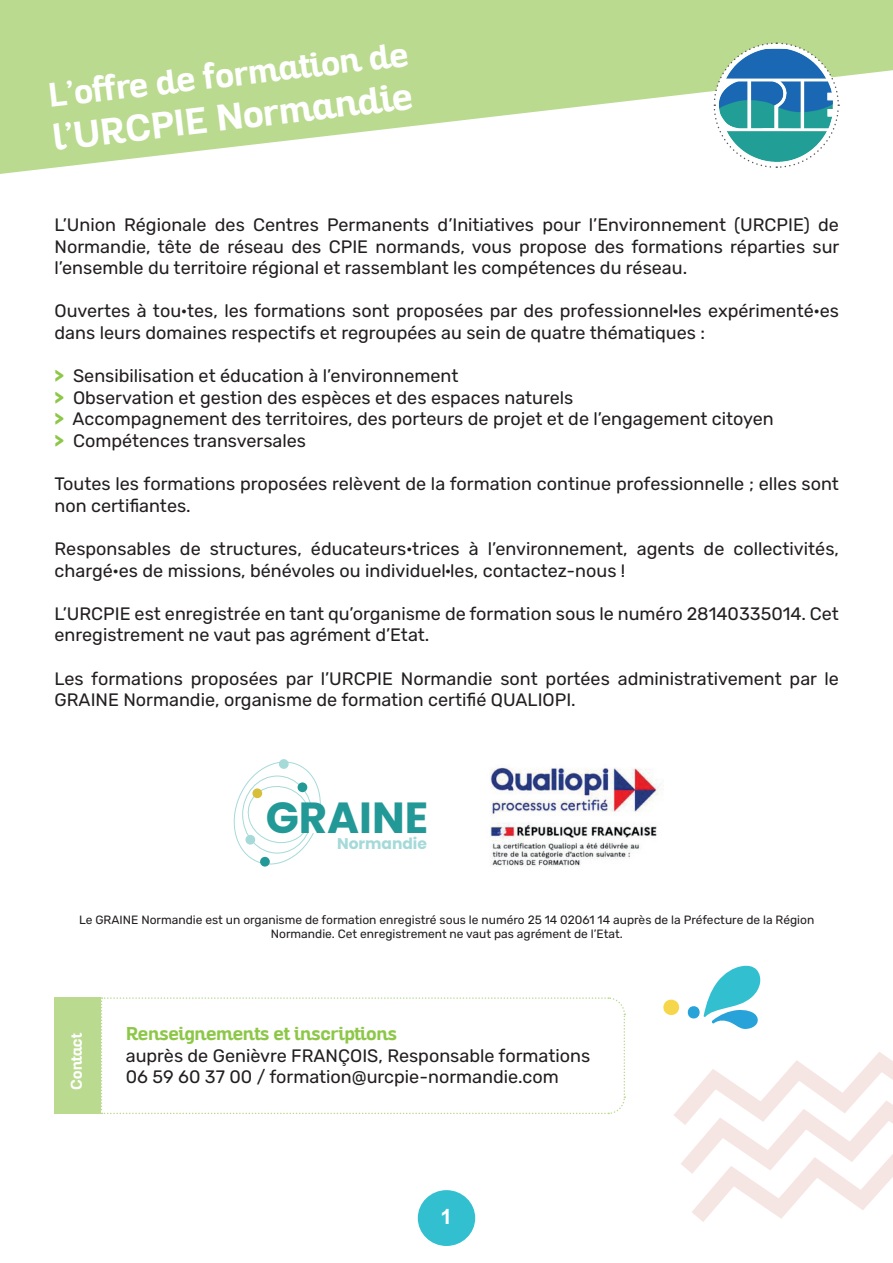
<style>
.page{position:relative;width:893px;height:1263px;background:#fff}
.page>*{position:absolute;margin:0;border:0;box-sizing:border-box;transform-origin:0 0}
.t1{font:700 43.5px "Poppins";color:#229997}
.t2{font:700 36px "Altair";color:#fff}
.t3{font:700 33px "Altair";color:#fff}
.t4{font:700 21px "Arial";color:#fff}
.t5{font:18px/21.6px "Rubik";color:#231f20}
.t6{font:700 18px "Altair";color:#8dc748}
.t7{font:700 15.45px "Poppins";color:#a5dad8}
.t8{font:700 15px "Altair";color:#fff}
.t9{font:12px/14.4px "Rubik";color:#231f20;text-align:center}
.s1{font-weight:800;color:#8dc748}
</style>
<div class="page">
<div style="left:418px;top:1190px;width:57px;height:56px;background:#32c0d1;border-radius:50%"></div>
<svg style="left:0;top:0;width:893px;height:174px;fill:#bada90"></svg>
<svg style="left:713px;top:42px;width:127px;height:127px"></svg>
<svg style="left:663px;top:965px;width:230px;height:257px"></svg>
<svg style="left:101px;top:997px;width:525px;height:118px"></svg>
<div style="left:55px;top:997px;width:46px;height:117px;background:#bada90"></div>
<svg style="left:233px;top:759px;width:88px;height:108px"></svg>
<div style="left:260px;top:857px;width:10px;height:9px;background:#229997;border-radius:50%"></div>
<div style="left:252px;top:788px;width:10px;height:10px;background:#d7bf3a;border-radius:50%"></div>
<div style="left:279px;top:759px;width:10px;height:10px;background:#a5dad8;border-radius:50%"></div>
<div style="left:298px;top:782px;width:9px;height:10px;background:#229997;border-radius:50%"></div>
<div style="left:245px;top:835px;width:10px;height:10px;background:#a5dad8;border-radius:50%"></div>
<div style="left:302px;top:805px;width:22px;height:27px;background:#fff"></div>
<img style="left:490px;top:767px;width:172px;height:99px">
<h3 class="t3" style="left:46px;top:76px;width:364px;rotate:-7deg">L’off re de formation de</h3>
<h2 class="t2" style="left:50px;top:115px;width:363px;rotate:-7deg">l’URCPIE Normandie</h2>
<p class="t5" style="left:55px;top:214px;width:786px;text-align:justify">L’Union Régionale des Centres Permanents d’Initiatives pour l’Environnement (URCPIE) de Normandie, tête de réseau des CPIE normands, vous propose des formations réparties sur l’ensemble du territoire régional et rassemblant les compétences du réseau.</p>
<p class="t5" style="left:55px;top:301px;width:786px">Ouvertes à tou·tes, les formations sont proposées par des professionnel·les expérimenté·es dans leurs domaines respectifs et regroupées au sein de quatre thématiques :</p>
<p class="t5" style="left:55px;top:366px;width:721px"><span class="s1">&gt;</span> Sensibilisation et éducation à l’environnement<br><span class="s1">&gt;</span> Observation et gestion des espèces et des espaces naturels<br><span class="s1">&gt;</span> Accompagnement des territoires, des porteurs de projet et de l’engagement citoyen <span class="s1">&gt;</span> Compétences transversales</p>
<p class="t5" style="left:55px;top:474px;width:786px">Toutes les formations proposées relèvent de la formation continue professionnelle ; elles sont non certifiantes.</p>
<p class="t5" style="left:55px;top:538px;width:786px">Responsables de structures, éducateurs·trices à l’environnement, agents de collectivités, chargé·es de missions, bénévoles ou individuel·les, contactez-nous !</p>
<p class="t5" style="left:55px;top:603px;width:786px">L’URCPIE est enregistrée en tant qu’organisme de formation sous le numéro 28140335014. Cet enregistrement ne vaut pas agrément d’Etat.</p>
<p class="t5" style="left:55px;top:668px;width:786px">Les formations proposées par l’URCPIE Normandie sont portées administrativement par le<br>GRAINE Normandie, organisme de formation certifié QUALIOPI.</p>
<h1 class="t1" style="left:266px;top:792px;width:164px">GRAINE</h1>
<p class="t7" style="left:337px;top:834px;width:92px">Normandie</p>
<p class="t9" style="left:79px;top:913px;width:737px">Le GRAINE Normandie est un organisme de formation enregistré sous le numéro 25 14 02061 14 auprès de la Préfecture de la Région<br>Normandie. Cet enregistrement ne vaut pas agrément de l’Etat.</p>
<p class="t8" style="left:67px;top:1089px;width:58px;rotate:-90deg">Contact</p>
<p class="t6" style="left:126px;top:1022px;width:273px">Renseignements et inscriptions</p>
<p class="t5" style="left:126px;top:1045px;width:466px">auprès de Genièvre FRANÇOIS, Responsable formations<br>06 59 60 37 00 / formation@urcpie-normandie.com</p>
<p class="t8" style="left:61px;top:1099px;width:37px;rotate:-90deg">Infos</p>
<p class="t4" style="left:441px;top:1203px;width:13px">1</p>
</div>
